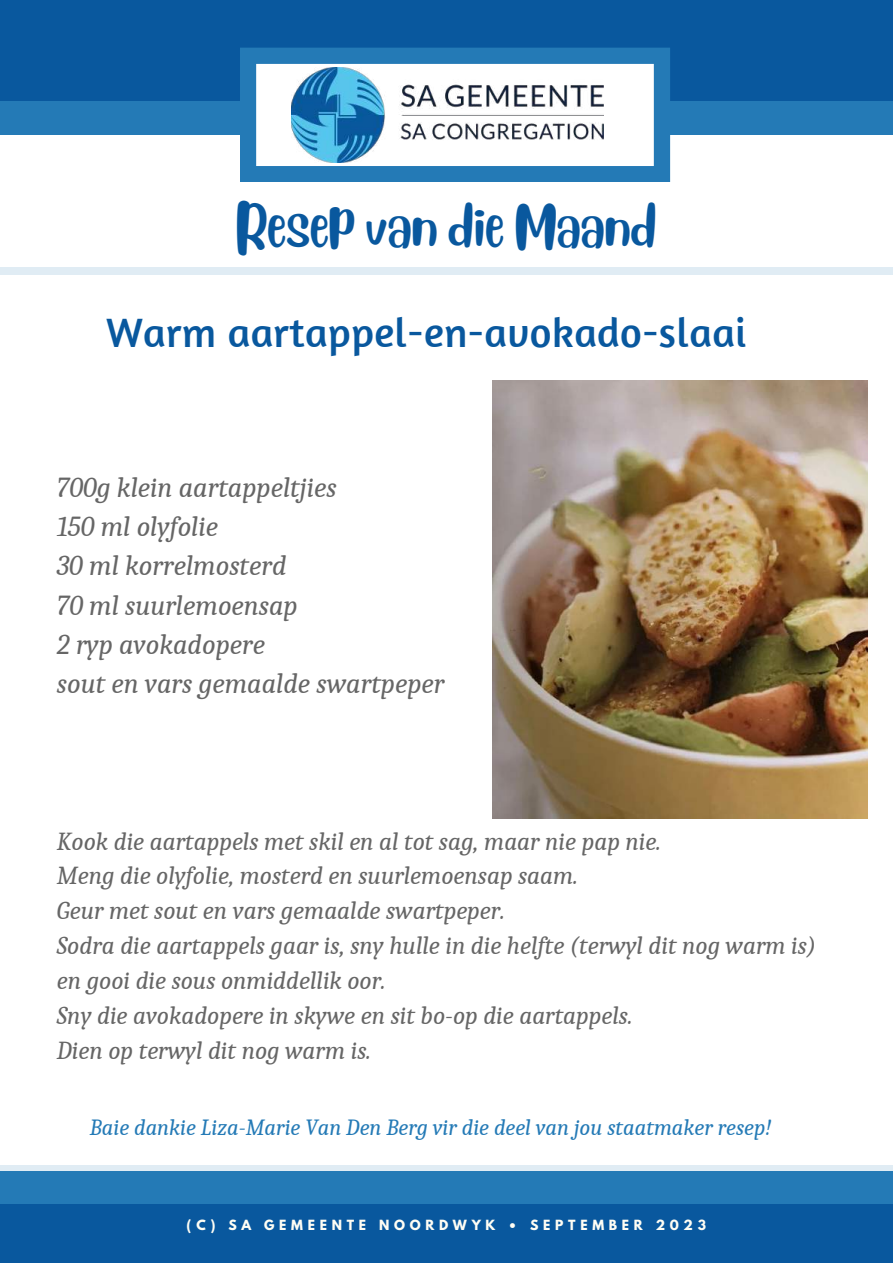
<style>
.page{position:relative;width:893px;height:1264px;background:#fff}
.page>*{position:absolute;margin:0;border:0;box-sizing:border-box;transform-origin:0 0}
.t1{font:42px "Amaranth";letter-spacing:.01em;color:#09589e}
.t2{font:42px "Blueberry";color:#09589e}
.t3{font:italic 28.2px/39.3px "Caladea";color:#666}
.t4{font:italic 25.2px/34.8px "Caladea";color:#666}
.t5{font:italic 22.5px "Caladea";color:#247ab6}
.t6{font:700 12.45px "League Spartan";letter-spacing:.38em;color:#fffef5}
</style>
<div class="page">
<div style="left:0;top:0;width:892px;height:1262px;background:#09589e"></div>
<div style="left:0;top:114px;width:892px;height:1076px;background:#fff"></div>
<div style="left:0;top:1170px;width:892px;height:33px;background:#247ab6"></div>
<div style="left:0;top:101px;width:892px;height:33px;background:#247ab6"></div>
<svg style="left:240px;top:48px;width:430px;height:134px;fill:#247ab6"></svg>
<img style="left:291px;top:68px;width:312px;height:94px">
<div style="left:0;top:267px;width:892px;height:7px;background:#e0ecf4"></div>
<div style="left:0;top:1165px;width:892px;height:7px;background:#e0ecf4"></div>
<img style="left:492px;top:381px;width:375px;height:437px">
<h1 class="t2" style="left:236px;top:196px;width:422px">Resep van die Maand</h1>
<h1 class="t1" style="left:106px;top:305px;width:641px">Warm aartappel-en-avokado-slaai</h1>
<p class="t3" style="left:57px;top:468px;width:389px">700g klein aartappeltjies<br>150 ml olyfolie<br>30 ml korrelmosterd<br>70 ml suurlemoensap<br>2 ryp avokadopere<br>sout en vars gemaalde swartpeper</p>
<p class="t4" style="left:57px;top:824px;width:760px">Kook die aartappels met skil en al tot sag, maar nie pap nie.<br>Meng die olyfolie, mosterd en suurlemoensap saam.<br>Geur met sout en vars gemaalde swartpeper.<br>Sodra die aartappels gaar is, sny hulle in die helfte (terwyl dit nog warm is) en gooi die sous onmiddellik oor.<br>Sny die avokadopere in skywe en sit bo-op die aartappels.<br>Dien op terwyl dit nog warm is.</p>
<p class="t5" style="left:90px;top:1114px;width:683px">Baie dankie Liza-Marie Van Den Berg vir die deel van jou staatmaker resep!</p>
<p class="t6" style="left:187px;top:1219px;width:521px">(C) SA GEMEENTE NOORDWYK • SEPTEMBER 2023</p>
</div>
